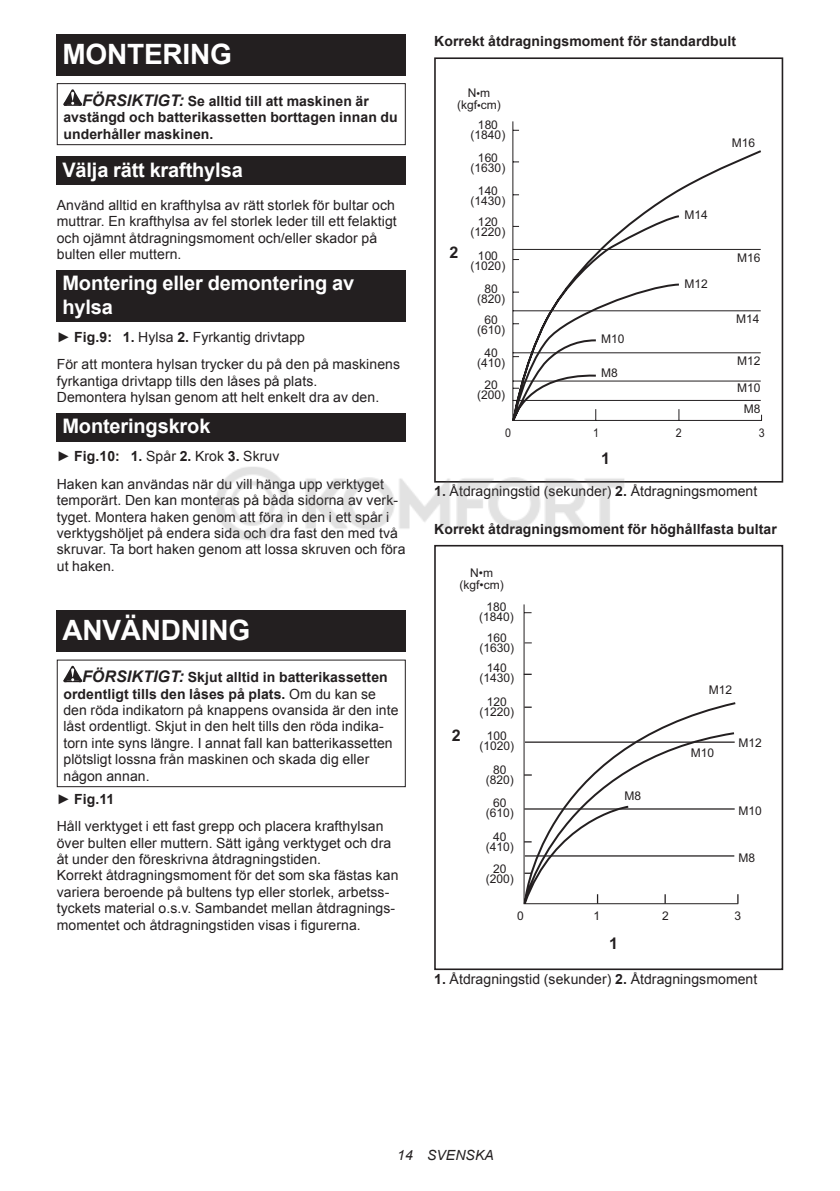
<style>
.page{position:relative;width:840px;height:1191px;background:#fff}
.page>*{position:absolute;margin:0;border:0;box-sizing:border-box;transform-origin:0 0}
.t1{font:700 28px "Arial";letter-spacing:-.01em;color:#fff}
.t2{font:700 20px/23.4px "Arial";letter-spacing:-.01em;color:#fff}
.t3{font:700 16px "Arial";color:#231f20}
.t4{font:14px/16.4px "Arial";letter-spacing:.005em;color:#231f20}
.t5{font:700 14px/16.4px "Arial";letter-spacing:.005em;color:#231f20}
.t6{font:italic 14px "Arial";letter-spacing:.005em;color:#231f20}
.t7{font:12px/10px "Arial";color:#231f20;text-align:center}
.t8{font:12px "Arial";color:#231f20;scale:.89 1}
.s1{font-style:italic;font-size:16px}
.s2{font-weight:700}
.s3{font-weight:700;font-style:italic;font-size:16px}
.s4{font-family:"Koz Go Pr 6 N Regular 90 msp RKSJ H"}
</style>
<div class="page">
<div style="left:57px;top:34px;width:348px;height:41px;background:#231f20"></div>
<svg style="left:63px;top:89px;width:19px;height:17px"></svg>
<div style="left:57px;top:83px;width:348px;height:62px;border:1px solid #231f20"></div>
<div style="left:57px;top:156px;width:348px;height:29px;background:#231f20"></div>
<div style="left:57px;top:270px;width:348px;height:52px;background:#231f20"></div>
<div style="left:57px;top:413px;width:348px;height:29px;background:#231f20"></div>
<div style="left:57px;top:610px;width:348px;height:41px;background:#231f20"></div>
<svg style="left:63px;top:666px;width:19px;height:16px"></svg>
<div style="left:57px;top:659px;width:348px;height:128px;border:1px solid #231f20"></div>
<div style="left:434px;top:57px;width:348px;height:425px;border:2px solid #231f20"></div>
<svg style="left:512px;top:148px;width:251px;height:273px"></svg>
<div style="left:434px;top:545px;width:348px;height:425px;border:2px solid #231f20"></div>
<svg style="left:527px;top:904px;width:210px;height:1px"></svg>
<svg style="left:523px;top:604px;width:215px;height:300px"></svg>
<img style="left:216px;top:457px;width:413px;height:92px">
<h1 class="t1" style="left:62px;top:43px;width:171px">MONTERING</h1>
<p class="t5" style="left:63px;top:94px;width:336px;text-indent:19px"><span class="s1">FÖRSIKTIGT:</span> Se alltid till att maskinen är avstängd och batterikassetten borttagen innan du underhåller maskinen.</p>
<h2 class="t2" style="left:62px;top:159px;width:182px">Välja rätt krafthylsa</h2>
<p class="t4" style="left:57px;top:197px;width:341px">Använd alltid en krafthylsa av rätt storlek för bultar och muttrar. En krafthylsa av fel storlek leder till ett felaktigt och ojämnt åtdragningsmoment och/eller skador på bulten eller muttern.</p>
<h2 class="t2" style="left:62px;top:273px;width:293px">Montering eller demontering av hylsa</h2>
<p class="t4" style="left:57px;top:323px;width:344px;line-height:27.8px">► <span class="s2">Fig.9: 1.</span> Hylsa <span class="s2">2.</span> Fyrkantig drivtapp<br>För att montera hylsan trycker du på den på maskinens</p>
<p class="t4" style="left:57px;top:373px;width:324px">fyrkantiga drivtapp tills den låses på plats.<br>Demontera hylsan genom att helt enkelt dra av den.</p>
<h2 class="t2" style="left:62px;top:416px;width:149px">Monteringskrok</h2>
<p class="t4" style="left:57px;top:442px;width:328px;line-height:27.8px">► <span class="s2">Fig.10: 1.</span> Spår <span class="s2">2.</span> Krok <span class="s2">3.</span> Skruv<br>Haken kan användas när du vill hänga upp verktyget</p>
<p class="t4" style="left:57px;top:492px;width:350px">temporärt. Den kan monteras på båda sidorna av verk&shy;tyget. Montera haken genom att föra in den i ett spår i verktygshöljet på endera sida och dra fast den med två skruvar. Ta bort haken genom att lossa skruven och föra ut haken.</p>
<h1 class="t1" style="left:62px;top:619px;width:189px">ANVÄNDNING</h1>
<p class="t4" style="left:63px;top:670px;width:336px;text-indent:19px"><span class="s3">FÖRSIKTIGT:</span> <span class="s2">Skjut alltid in batterikassetten ordentligt tills den låses på plats.</span> Om du kan se den röda indikatorn på knappens ovansida är den inte låst ordentligt. Skjut in den helt tills den röda indika&shy;torn inte syns längre. I annat fall kan batterikassetten plötsligt lossna från maskinen och skada dig eller någon annan.</p>
<p class="t4" style="left:57px;top:785px;width:328px;line-height:27.8px">► <span class="s2">Fig.11<br></span>Håll verktyget i ett fast grepp och placera krafthylsan</p>
<p class="t4" style="left:57px;top:834px;width:343px">över bulten eller muttern. Sätt igång verktyget och dra åt under den föreskrivna åtdragningstiden.<br>Korrekt åtdragningsmoment för det som ska fästas kan variera beroende på bultens typ eller storlek, arbetss&shy;tyckets material o.s.v. Sambandet mellan åtdragnings&shy;momentet och åtdragningstiden visas i figurerna.</p>
<p class="t5" style="left:434px;top:34px;width:303px">Korrekt åtdragningsmoment för standardbult</p>
<p class="t7" style="left:457px;top:88px;width:45px;line-height:12px">N<span class="s4">•</span>m (kgf<span class="s4">•</span>cm)</p>
<p class="t7" style="left:470px;top:121px;width:36px">180 (1840)</p>
<p class="t7" style="left:470px;top:153px;width:36px">160 (1630)</p>
<p class="t7" style="left:470px;top:187px;width:36px">140 (1430)</p>
<p class="t3" style="left:449px;top:243px;width:10px">2</p>
<p class="t7" style="left:470px;top:218px;width:36px">120 (1220)</p>
<p class="t7" style="left:470px;top:251px;width:36px">100 (1020)</p>
<p class="t7" style="left:477px;top:285px;width:30px">80 (820)</p>
<p class="t7" style="left:477px;top:316px;width:30px">60 (610)</p>
<p class="t7" style="left:477px;top:348px;width:30px">40 (410)</p>
<p class="t7" style="left:477px;top:381px;width:30px">20 (200)</p>
<p class="t7" style="left:601px;top:335px;width:25px">M10</p>
<p class="t7" style="left:601px;top:369px;width:18px">M8</p>
<p class="t7" style="left:684px;top:210px;width:25px">M14</p>
<p class="t7" style="left:684px;top:280px;width:25px">M12</p>
<p class="t7" style="left:731px;top:139px;width:25px">M16</p>
<p class="t7" style="left:736px;top:254px;width:25px">M16</p>
<p class="t7" style="left:735px;top:314px;width:25px">M14</p>
<p class="t7" style="left:736px;top:357px;width:25px">M12</p>
<p class="t7" style="left:736px;top:384px;width:25px">M10</p>
<p class="t7" style="left:743px;top:404px;width:18px">M8</p>
<p class="t8" style="left:505px;top:428px;width:8px">0</p>
<p class="t8" style="left:592px;top:428px;width:8px">1</p>
<p class="t8" style="left:675px;top:428px;width:8px">2</p>
<p class="t8" style="left:758px;top:428px;width:8px">3</p>
<p class="t3" style="left:601px;top:449px;width:10px">1</p>
<p class="t4" style="left:434px;top:483px;width:324px"><span class="s2">1.</span> Åtdragningstid (sekunder) <span class="s2">2.</span> Åtdragningsmoment</p>
<p class="t5" style="left:434px;top:521px;width:344px">Korrekt åtdragningsmoment för höghållfasta bultar</p>
<p class="t7" style="left:459px;top:567px;width:46px;line-height:12px">N•m (kgf•cm)</p>
<p class="t7" style="left:479px;top:602px;width:36px">180 (1840)</p>
<p class="t3" style="left:451px;top:726px;width:10px">2</p>
<p class="t7" style="left:479px;top:634px;width:36px">160 (1630)</p>
<p class="t7" style="left:479px;top:664px;width:36px">140 (1430)</p>
<p class="t7" style="left:479px;top:698px;width:36px">120 (1220)</p>
<p class="t7" style="left:479px;top:732px;width:36px">100 (1020)</p>
<p class="t7" style="left:485px;top:766px;width:30px">80 (820)</p>
<p class="t7" style="left:485px;top:799px;width:30px">60 (610)</p>
<p class="t7" style="left:485px;top:832px;width:30px">40 (410)</p>
<p class="t7" style="left:485px;top:865px;width:30px">20 (200)</p>
<p class="t7" style="left:624px;top:792px;width:18px">M8</p>
<p class="t7" style="left:708px;top:685px;width:25px">M12</p>
<p class="t7" style="left:690px;top:748px;width:25px">M10</p>
<p class="t7" style="left:738px;top:739px;width:25px">M12</p>
<p class="t7" style="left:738px;top:806px;width:25px">M10</p>
<p class="t7" style="left:738px;top:854px;width:18px">M8</p>
<p class="t7" style="left:517px;top:912px;width:8px">0</p>
<p class="t7" style="left:593px;top:912px;width:8px">1</p>
<p class="t7" style="left:661px;top:912px;width:8px">2</p>
<p class="t7" style="left:734px;top:912px;width:8px">3</p>
<p class="t3" style="left:609px;top:933px;width:10px">1</p>
<p class="t4" style="left:434px;top:970px;width:324px"><span class="s2">1.</span> Åtdragningstid (sekunder) <span class="s2">2.</span> Åtdragningsmoment</p>
<p class="t6" style="left:397px;top:1147px;width:98px">14 SVENSKA</p>
</div>
